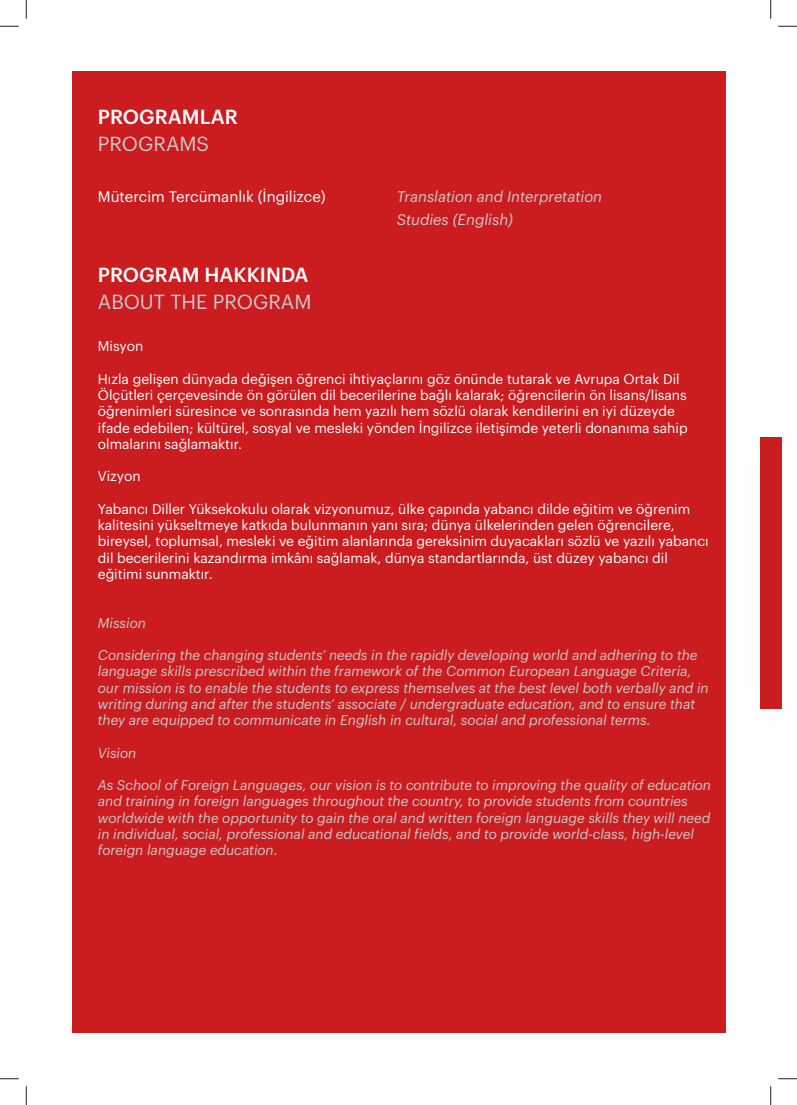
<style>
.page{position:relative;width:797px;height:1105px;background:#fff}
.page>*{position:absolute;margin:0;border:0;box-sizing:border-box;transform-origin:0 0}
.t1{font:500 20px "Graphik";color:#fff}
.t2{font:20px "Graphik";color:#cbcacb}
.t3{font:italic 15px/22.5px "Graphik";color:#cbcacb}
.t4{font:15px "Graphik";color:#fff}
.t5{font:italic 13.75px/16.2px "Graphik";color:#cbcacb}
.t6{font:13.75px/16.2px "Graphik";color:#fff}
</style>
<div class="page">
<div style="left:72px;top:72px;width:653px;height:961px;background:#cb1c20"></div>
<div style="left:760px;top:437px;width:21px;height:272px;background:#cb1c20"></div>
<svg style="left:0;top:25px;width:19px;height:2px"></svg>
<svg style="left:778px;top:25px;width:19px;height:2px"></svg>
<svg style="left:0;top:1078px;width:19px;height:1px"></svg>
<svg style="left:778px;top:1078px;width:19px;height:1px"></svg>
<svg style="left:25px;top:0;width:2px;height:19px"></svg>
<svg style="left:25px;top:1086px;width:2px;height:19px"></svg>
<svg style="left:770px;top:0;width:1px;height:19px"></svg>
<svg style="left:770px;top:1086px;width:1px;height:19px"></svg>
<h1 class="t1" style="left:98px;top:101px;width:142px">PROGRAMLAR</h1>
<h1 class="t2" style="left:98px;top:129px;width:113px">PROGRAMS</h1>
<p class="t4" style="left:98px;top:185px;width:229px">Mütercim Tercümanlık (İngilizce)</p>
<p class="t3" style="left:397px;top:184px;width:207px">Translation and Interpretation<br>Studies (English)</p>
<h1 class="t1" style="left:98px;top:259px;width:212px">PROGRAM HAKKINDA</h1>
<h1 class="t2" style="left:98px;top:287px;width:215px">ABOUT THE PROGRAM</h1>
<p class="t6" style="left:98px;top:337px;width:47px">Misyon</p>
<p class="t6" style="left:98px;top:369px;width:591px">Hızla gelişen dünyada değişen öğrenci ihtiyaçlarını göz önünde tutarak ve Avrupa Ortak Dil Ölçütleri çerçevesinde ön görülen dil becerilerine bağlı kalarak; öğrencilerin ön lisans/lisans öğrenimleri süresince ve sonrasında hem yazılı hem sözlü olarak kendilerini en iyi düzeyde ifade edebilen; kültürel, sosyal ve mesleki yönden İngilizce iletişimde yeterli donanıma sahip olmalarını sağlamaktır.</p>
<p class="t6" style="left:98px;top:467px;width:44px">Vizyon</p>
<p class="t6" style="left:98px;top:500px;width:612px">Yabancı Diller Yüksekokulu olarak vizyonumuz, ülke çapında yabancı dilde eğitim ve öğrenim kalitesini yükseltmeye katkıda bulunmanın yanı sıra; dünya ülkelerinden gelen öğrencilere, bireysel, toplumsal, mesleki ve eğitim alanlarında gereksinim duyacakları sözlü ve yazılı yabancı dil becerilerini kazandırma imkânı sağlamak, dünya standartlarında, üst düzey yabancı dil eğitimi sunmaktır.</p>
<p class="t5" style="left:98px;top:613px;width:50px">Mission</p>
<p class="t5" style="left:98px;top:646px;width:612px">Considering the changing students’ needs in the rapidly developing world and adhering to the language skills prescribed within the framework of the Common European Language Criteria, our mission is to enable the students to express themselves at the best level both verbally and in writing during and after the students’ associate / undergraduate education, and to ensure that they are equipped to communicate in English in cultural, social and professional terms.</p>
<p class="t5" style="left:98px;top:743px;width:40px">Vision</p>
<p class="t5" style="left:98px;top:776px;width:614px">As School of Foreign Languages, our vision is to contribute to improving the quality of education and training in foreign languages throughout the country, to provide students from countries worldwide with the opportunity to gain the oral and written foreign language skills they will need in individual, social, professional and educational fields, and to provide world-class, high-level foreign language education.</p>
</div>
